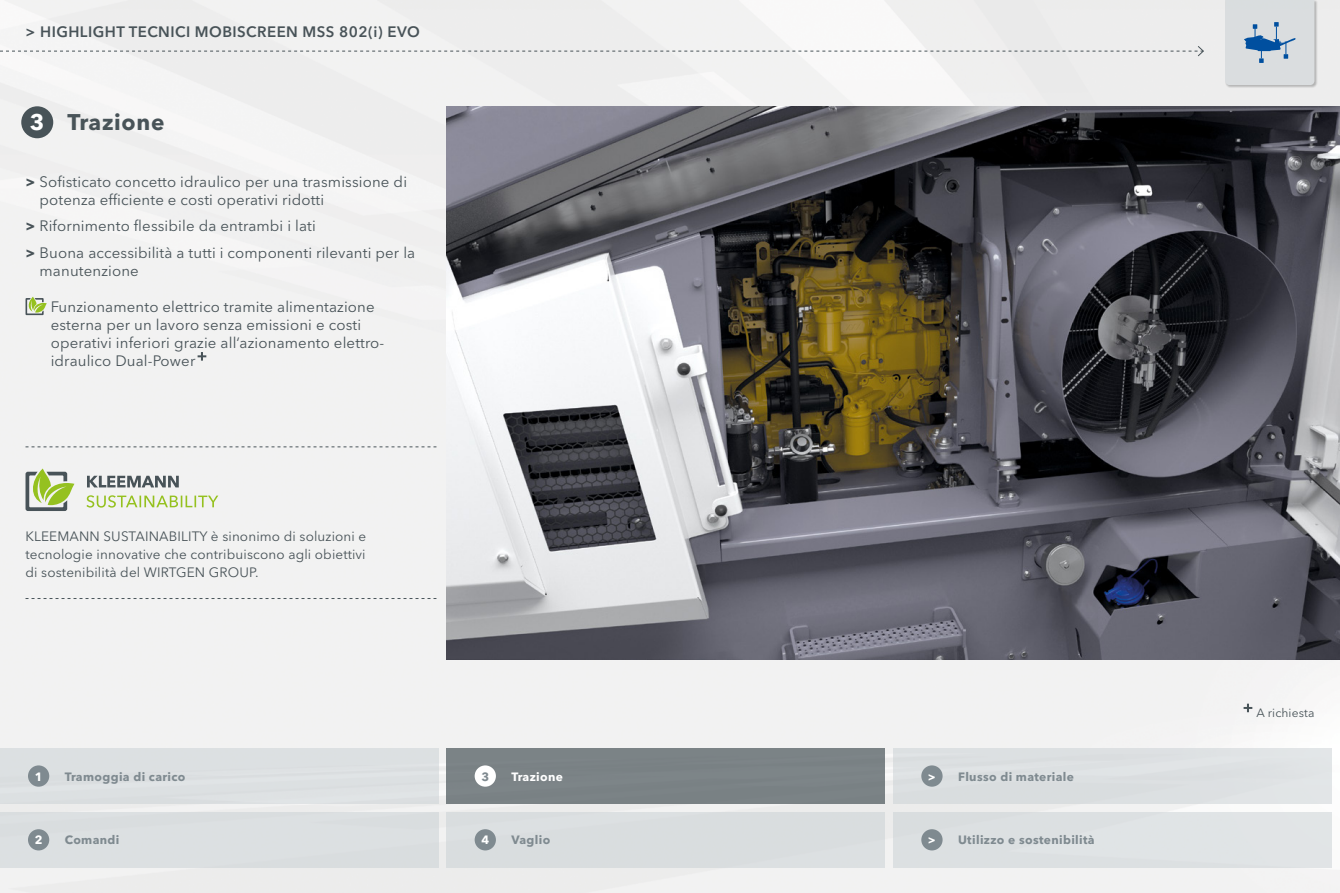
<style>
.page{position:relative;width:1340px;height:893px;background:#fff}
.page>*{position:absolute;margin:0;border:0;box-sizing:border-box;transform-origin:0 0}
.t1{font:700 22.5px "Avenir Next LT Pro";letter-spacing:.03em;color:#485358}
.t2{font:15px/18px "Avenir Next LT Pro";letter-spacing:.01em;color:#485358}
.t3{font:600 15px "Avenir Next LT Pro";letter-spacing:.03em;color:#485358}
.t4{font:13.5px/18px "Avenir Next LT Pro";letter-spacing:.01em;color:#485358;text-align:justify}
.t5{font:700 12px "Avenir Next LT Pro";letter-spacing:.03em;color:#7f8a90}
.t6{font:700 12px "Avenir Next LT Pro";letter-spacing:.03em;color:#fff}
.t7{font:12px "Avenir Next LT Pro";letter-spacing:.01em;color:#485358}
.s1{color:#fff}
.s2{font-weight:700}
</style>
<div class="page">
<div style="left:0;top:0;width:1339px;height:893px;background:#f2f2f2"></div>
<svg style="left:26px;top:297px;width:21px;height:18px"></svg>
<svg style="left:198px;top:352px;width:8px;height:9px"></svg>
<div style="left:21px;top:106px;width:32px;height:32px;background:#485358;border-radius:50%"></div>
<svg style="left:0;top:45px;width:1204px;height:12px"></svg>
<div style="left:1224px;top:0;width:93px;height:88px;background:#000;opacity:.5"></div>
<img style="left:446px;top:106px;width:893px;height:553px">
<div style="left:893px;top:748px;width:438px;height:56px;background:#dce0e2"></div>
<div style="left:921px;top:765px;width:21px;height:22px;background:#7f8a90;border-radius:50%"></div>
<div style="left:893px;top:812px;width:438px;height:55px;background:#e0e4e5"></div>
<div style="left:921px;top:829px;width:21px;height:21px;background:#7f8a90;border-radius:50%"></div>
<div style="left:0;top:812px;width:438px;height:55px;background:#dce0e1"></div>
<div style="left:28px;top:829px;width:21px;height:21px;background:#7f8a90;border-radius:50%"></div>
<div style="left:446px;top:748px;width:438px;height:56px;background:#7b8386"></div>
<div style="left:474px;top:765px;width:22px;height:22px;background:#fff;border-radius:50%"></div>
<div style="left:0;top:748px;width:438px;height:56px;background:#dce0e2"></div>
<div style="left:28px;top:765px;width:21px;height:22px;background:#7f8a90;border-radius:50%"></div>
<div style="left:446px;top:812px;width:438px;height:55px;background:#d9dddf"></div>
<div style="left:474px;top:829px;width:22px;height:21px;background:#7f8a90;border-radius:50%"></div>
<svg style="left:26px;top:446px;width:410px;height:1px"></svg>
<svg style="left:26px;top:598px;width:410px;height:1px"></svg>
<svg style="left:26px;top:468px;width:48px;height:43px"></svg>
<svg style="left:86px;top:495px;width:132px;height:13px"></svg>
<svg style="left:87px;top:476px;width:92px;height:11px"></svg>
<svg style="left:1225px;top:0;width:89px;height:85px;background:#c9d2da"></svg>
<svg style="left:1243px;top:704px;width:9px;height:8px"></svg>
<p class="t3" style="left:26px;top:22px;width:396px">&gt; HIGHLIGHT TECNICI MOBISCREEN MSS 802(i) EVO</p>
<h1 class="t1" style="left:30px;top:109px;width:136px"><span class="s1">3</span> Trazione</h1>
<p class="t2" style="left:40px;top:172px;width:369px;text-indent:-14px"><span class="s2">&gt;</span> Sofisticato concetto idraulico per una trasmissione di potenza efficiente e costi operativi ridotti</p>
<p class="t2" style="left:26px;top:213px;width:391px;line-height:26.5px"><span class="s2">&gt;</span> Rifornimento flessibile da entrambi i lati<br><span class="s2">&gt;</span> Buona accessibilità a tutti i componenti rilevanti per la</p>
<p class="t2" style="left:40px;top:261px;width:101px">manutenzione</p>
<p class="t2" style="left:51px;top:297px;width:335px">Funzionamento elettrico tramite alimentazione esterna per un lavoro senza emissioni e costi operativi inferiori grazie all‘azionamento elettro&shy;idraulico Dual-Power</p>
<p class="t4" style="left:26px;top:527px;width:342px">KLEEMANN SUSTAINABILITY è sinonimo di soluzioni e tecnologie innovative che contribuiscono agli obiettivi di sostenibilità del WIRTGEN GROUP.</p>
<p class="t6" style="left:35px;top:769px;width:9px">1</p>
<p class="t5" style="left:65px;top:769px;width:122px">Tramoggia di carico</p>
<p class="t5" style="left:481px;top:769px;width:9px">3</p>
<p class="t6" style="left:511px;top:769px;width:53px">Trazione</p>
<p class="t5" style="left:927px;top:769px;width:148px"><span class="s1">&gt;</span> Flusso di materiale</p>
<p class="t6" style="left:35px;top:833px;width:9px">2</p>
<p class="t5" style="left:65px;top:833px;width:56px">Comandi</p>
<p class="t5" style="left:927px;top:833px;width:168px"><span class="s1">&gt;</span> Utilizzo e sostenibilità</p>
<p class="t6" style="left:481px;top:833px;width:9px">4</p>
<p class="t5" style="left:511px;top:833px;width:40px">Vaglio</p>
<p class="t7" style="left:1256px;top:706px;width:60px">A richiesta</p>
</div>
